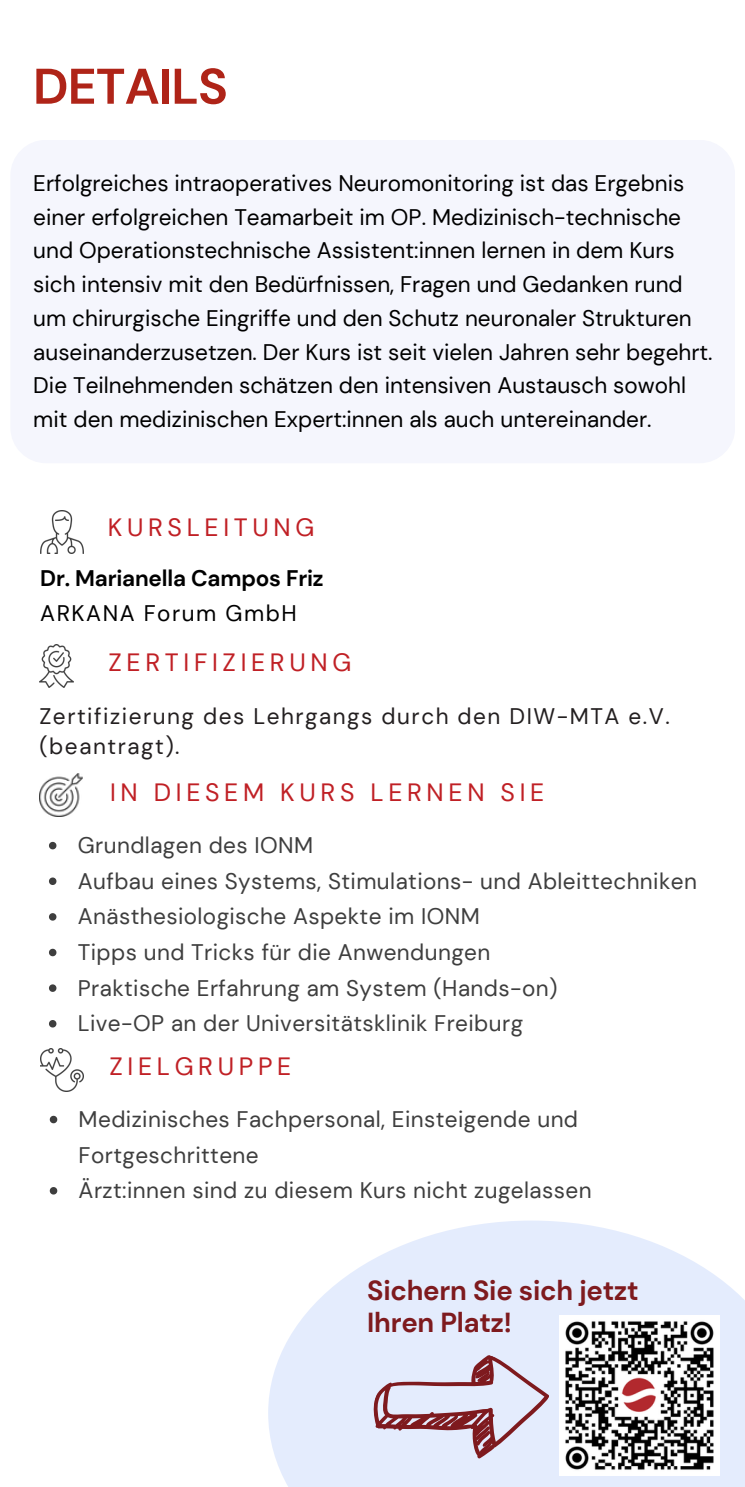
<style>
.page{position:relative;width:745px;height:1487px;background:#fff}
.page>*{position:absolute;margin:0;border:0;box-sizing:border-box;transform-origin:0 0}
.t1{font:700 50px "DM Sans";letter-spacing:-.015em;color:#af2418}
.t2{font:700 27.5px/32px "DM Sans";letter-spacing:-.01em;color:#7e1a1e}
.t3{font:25px "DM Sans";letter-spacing:.185em;color:#c02025}
.t4{font:22.5px "DM Sans";color:#000}
.t5{font:22.5px/35.5px "DM Sans";letter-spacing:.02em;color:#3e3e3e}
.t6{font:22.5px/30px "DM Sans";letter-spacing:.07em;color:#231f20}
.t7{font:700 22.5px "DM Sans";letter-spacing:-.01em;color:#000}
.t8{font:22.5px "DM Sans";letter-spacing:.07em;color:#000}
</style>
<div class="page">
<svg style="left:268px;top:1220px;width:476px;height:267px;fill:#e4ecfd"></svg>
<img style="left:559px;top:1316px;width:160px;height:159px">
<img style="left:39px;top:644px;width:34px;height:43px">
<img style="left:39px;top:774px;width:44px;height:42px">
<svg style="left:49px;top:842px;width:7px;height:7px"></svg>
<svg style="left:49px;top:877px;width:7px;height:8px"></svg>
<svg style="left:49px;top:913px;width:7px;height:8px"></svg>
<svg style="left:49px;top:949px;width:7px;height:7px"></svg>
<svg style="left:49px;top:984px;width:7px;height:8px"></svg>
<svg style="left:49px;top:1020px;width:7px;height:7px"></svg>
<img style="left:40px;top:1048px;width:43px;height:43px">
<svg style="left:50px;top:1116px;width:7px;height:7px"></svg>
<svg style="left:50px;top:1187px;width:7px;height:7px"></svg>
<div style="left:10px;top:140px;width:724px;height:323px;background:#f5f6fd;border-radius:36px"></div>
<svg style="left:366px;top:1325px;width:189px;height:151px;background:#d6d0e0"></svg>
<img style="left:40px;top:511px;width:43px;height:43px">
<p class="t1" style="left:33px;top:54px;width:196px">DETAILS</p>
<h2 class="t4" style="left:33px;top:169px;width:652px">Erfolgreiches intraoperatives Neuromonitoring ist das Ergebnis</h2>
<p class="t4" style="left:33px;top:202px;width:649px">einer erfolgreichen Teamarbeit im OP. Medizinisch-technische</p>
<p class="t4" style="left:33px;top:236px;width:642px">und Operationstechnische Assistent:innen lernen in dem Kurs</p>
<p class="t4" style="left:33px;top:270px;width:650px">sich intensiv mit den Bedürfnissen, Fragen und Gedanken rund</p>
<p class="t4" style="left:33px;top:304px;width:659px">um chirurgische Eingriffe und den Schutz neuronaler Strukturen</p>
<p class="t4" style="left:33px;top:337px;width:680px">auseinanderzusetzen. Der Kurs ist seit vielen Jahren sehr begehrt.</p>
<p class="t4" style="left:33px;top:371px;width:654px">Die Teilnehmenden schätzen den intensiven Austausch sowohl</p>
<p class="t4" style="left:33px;top:405px;width:619px">mit den medizinischen Expert:innen als auch untereinander.</p>
<p class="t3" style="left:108px;top:511px;width:208px">KURSLEITUNG</p>
<p class="t7" style="left:40px;top:563px;width:285px">Dr. Marianella Campos Friz</p>
<h3 class="t8" style="left:40px;top:599px;width:258px">ARKANA Forum GmbH</h3>
<p class="t3" style="left:109px;top:646px;width:244px">ZERTIFIZIERUNG</p>
<p class="t6" style="left:39px;top:701px;width:631px">Zertifizierung des Lehrgangs durch den DIW-MTA e.V. (beantragt).</p>
<p class="t3" style="left:110px;top:776px;width:435px">IN DIESEM KURS LERNEN SIE</p>
<p class="t5" style="left:78px;top:828px;width:237px">Grundlagen des IONM</p>
<p class="t5" style="left:78px;top:863px;width:620px">Aufbau eines Systems, Stimulations- und Ableittechniken</p>
<p class="t5" style="left:78px;top:899px;width:403px">Anästhesiologische Aspekte im IONM</p>
<h2 class="t5" style="left:78px;top:935px;width:414px">Tipps und Tricks für die Anwendungen</h2>
<p class="t5" style="left:78px;top:970px;width:481px">Praktische Erfahrung am System (Hands-on)</p>
<p class="t5" style="left:78px;top:1006px;width:446px">Live-OP an der Universitätsklinik Freiburg</p>
<h2 class="t3" style="left:109px;top:1050px;width:183px">ZIELGRUPPE</h2>
<p class="t5" style="left:79px;top:1102px;width:501px">Medizinisches Fachpersonal, Einsteigende und<br>Fortgeschrittene</p>
<p class="t5" style="left:79px;top:1173px;width:514px">Ärzt:innen sind zu diesem Kurs nicht zugelassen</p>
<h2 class="t2" style="left:367px;top:1274px;width:273px">Sichern Sie sich jetzt<br>Ihren Platz!</h2>
</div>
